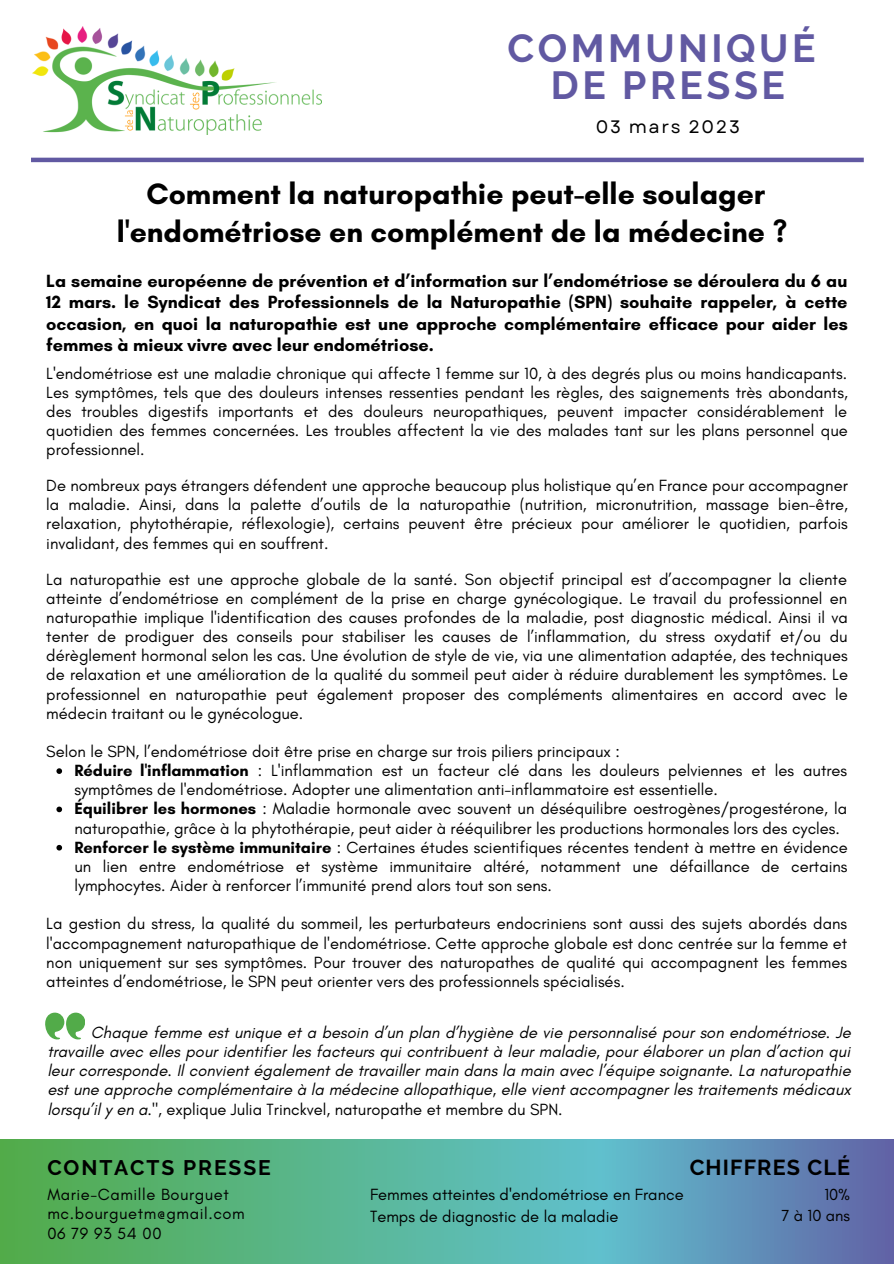
<style>
.page{position:relative;width:894px;height:1264px;background:#fff}
.page>*{position:absolute;margin:0;border:0;box-sizing:border-box;transform-origin:0 0}
.t1{font:700 39px/37.2px "Raleway";letter-spacing:.09em;color:#6159a2;text-align:center}
.t2{font:700 30px/38.2px "Glacial Indifference";color:#000;text-align:center}
.t3{font:700 21.6px "Raleway";letter-spacing:.05em;color:#000}
.t4{font:700 21px "Raleway";letter-spacing:.09em;color:#000}
.t5{font:700 18px/21.5px "Glacial Indifference";color:#000;text-align:justify}
.t6{font:18px "Garet";letter-spacing:.09em;color:#000}
.t7{font:16.5px/19.2px "Glacial Indifference";color:#000;text-align:justify}
.t8{font:italic 16.5px/19.2px "Glacial Indifference";color:#000;text-align:justify}
.t9{font:16.5px/19.2px "Glacial Indifference";letter-spacing:.035em;color:#000}
.t10{font:16.35px/21.5px "Glacial Indifference";color:#000;text-align:right}
.s1{font-weight:700}
.s2{font-style:normal}
</style>
<div class="page">
<svg style="left:56px;top:768px;width:6px;height:6px"></svg>
<svg style="left:56px;top:806px;width:6px;height:6px"></svg>
<svg style="left:56px;top:844px;width:6px;height:6px"></svg>
<img style="left:32px;top:26px;width:290px;height:108px">
<hr style="left:31px;top:158px;width:832px;height:4px;background:#6159a2">
<svg style="left:0;top:1139px;width:893px;height:124px;background:#5ba999"></svg>
<svg style="left:45px;top:1012px;width:40px;height:27px"></svg>
<h1 class="t1" style="left:507px;top:30px;width:309px">COMMUNIQUÉ<br>DE PRESSE</h1>
<p class="t6" style="left:595px;top:114px;width:145px">03 mars 2023</p>
<h2 class="t2" style="left:117px;top:174px;width:671px">Comment la naturopathie peut-elle soulager l'endométriose en complément de la médecine ?</h2>
<p class="t5" style="left:46px;top:270px;width:802px">La semaine européenne de prévention et d’information sur l’endométriose se déroulera du 6 au 12 mars. le Syndicat des Professionnels de la Naturopathie (SPN) souhaite rappeler, à cette occasion, en quoi la naturopathie est une approche complémentaire efficace pour aider les femmes à mieux vivre avec leur endométriose.</p>
<p class="t7" style="left:46px;top:363px;width:802px">L'endométriose est une maladie chronique qui affecte 1 femme sur 10, à des degrés plus ou moins handicapants.<br>Les symptômes, tels que des douleurs intenses ressenties pendant les règles, des saignements très abondants, des troubles digestifs importants et des douleurs neuropathiques, peuvent impacter considérablement le quotidien des femmes concernées. Les troubles affectent la vie des malades tant sur les plans personnel que professionnel.</p>
<p class="t7" style="left:46px;top:476px;width:803px">De nombreux pays étrangers défendent une approche beaucoup plus holistique qu’en France pour accompagner la maladie. Ainsi, dans la palette d’outils de la naturopathie (nutrition, micronutrition, massage bien-être, relaxation, phytothérapie, réflexologie), certains peuvent être précieux pour améliorer le quotidien, parfois invalidant, des femmes qui en souffrent.</p>
<p class="t7" style="left:46px;top:569px;width:803px">La naturopathie est une approche globale de la santé. Son objectif principal est d’accompagner la cliente atteinte d’endométriose en complément de la prise en charge gynécologique. Le travail du professionnel en naturopathie implique l'identification des causes profondes de la maladie, post diagnostic médical. Ainsi il va tenter de prodiguer des conseils pour stabiliser les causes de l’inflammation, du stress oxydatif et/ou du dérèglement hormonal selon les cas. Une évolution de style de vie, via une alimentation adaptée, des techniques de relaxation et une amélioration de la qualité du sommeil peut aider à réduire durablement les symptômes. Le professionnel en naturopathie peut également proposer des compléments alimentaires en accord avec le médecin traitant ou le gynécologue.</p>
<p class="t7" style="left:46px;top:741px;width:575px">Selon le SPN, l’endométriose doit être prise en charge sur trois piliers principaux :</p>
<p class="t7" style="left:74px;top:760px;width:774px;text-align:left"><span class="s1">Réduire l'inflammation</span> : L'inflammation est un facteur clé dans les douleurs pelviennes et les autres symptômes de l'endométriose. Adopter une alimentation anti-inflammatoire est essentielle.<br><span class="s1">Équilibrer les hormones</span> : Maladie hormonale avec souvent un déséquilibre oestrogènes/progestérone, la naturopathie, grâce à la phytothérapie, peut aider à rééquilibrer les productions hormonales lors des cycles.<br><span class="s1">Renforcer le système immunitaire</span> : Certaines études scientifiques récentes tendent à mettre en évidence un lien entre endométriose et système immunitaire altéré, notamment une défaillance de certains lymphocytes. Aider à renforcer l’immunité prend alors tout son sens.</p>
<p class="t7" style="left:46px;top:914px;width:802px">La gestion du stress, la qualité du sommeil, les perturbateurs endocriniens sont aussi des sujets abordés dans l'accompagnement naturopathique de l'endométriose. Cette approche globale est donc centrée sur la femme et non uniquement sur ses symptômes. Pour trouver des naturopathes de qualité qui accompagnent les femmes atteintes d’endométriose, le SPN peut orienter vers des professionnels spécialisés.</p>
<p class="t8" style="left:47px;top:1022px;width:804px;text-indent:44px">Chaque femme est unique et a besoin d’un plan d’hygiène de vie personnalisé pour son endométriose. Je travaille avec elles pour identifier les facteurs qui contribuent à leur maladie, pour élaborer un plan d’action qui leur corresponde. Il convient également de travailler main dans la main avec l’équipe soignante. La naturopathie est une approche complémentaire à la médecine allopathique, elle vient accompagner les traitements médicaux lorsqu’il y en a.<span class="s2">", explique Julia Trinckvel, naturopathe et membre du SPN.</span></p>
<h3 class="t3" style="left:689px;top:1154px;width:162px">CHIFFRES CLÉ</h3>
<p class="t7" style="left:370px;top:1183px;width:315px;line-height:21.5px">Femmes atteintes d'endométriose en France<br>Temps de diagnostic de la maladie</p>
<p class="t10" style="left:781px;top:1183px;width:70px">10%<br>7 à 10 ans</p>
<p class="t4" style="left:47px;top:1155px;width:225px">CONTACTS PRESSE</p>
<p class="t9" style="left:47px;top:1184px;width:199px">Marie-Camille Bourguet mc.bourguetm@gmail.com<br>06 79 93 54 00</p>
</div>
